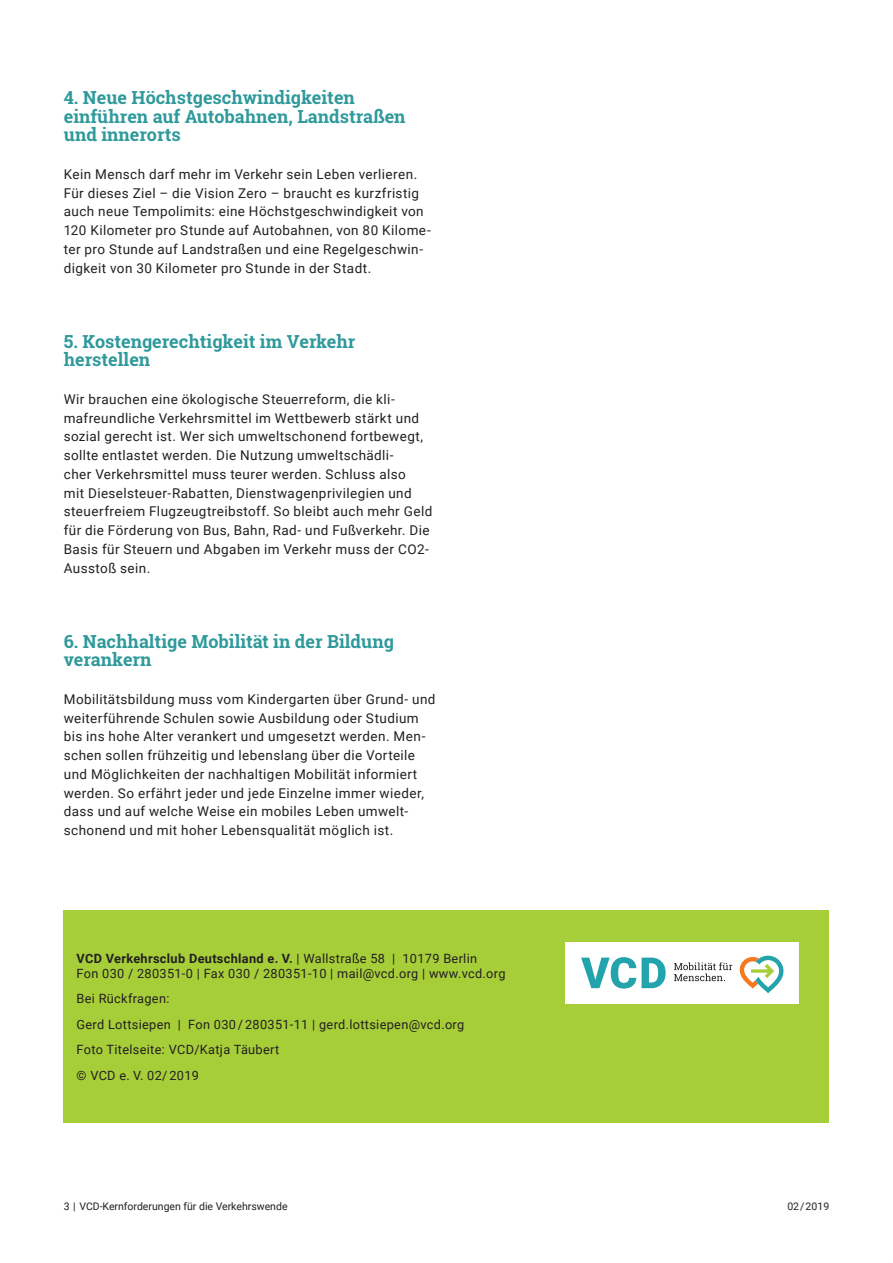
<style>
.page{position:relative;width:893px;height:1263px;background:#fff}
.page>*{position:absolute;margin:0;border:0;box-sizing:border-box;transform-origin:0 0}
.Subhead_12pt_petrol{font:700 18px/18.8px "Roboto Slab";color:#2f999b}
.Body_Text_Standard_l{font:13.5px/18.8px "Roboto";letter-spacing:.03em;color:#231f20}
.VCD_Textkasten{font:12.75px/15px "Roboto";letter-spacing:.025em;color:#231f20}
.t1{font:10.5px "Roboto";color:#231f20}
.s1{font-weight:700}
</style>
<div class="page">
<div style="left:64px;top:910px;width:765px;height:213px;background:#a6ce39"></div>
<div style="left:566px;top:942px;width:233px;height:62px;background:#fff"></div>
<svg style="left:674px;top:962px;width:58px;height:19px"></svg>
<svg style="left:581px;top:957px;width:55px;height:31px"></svg>
<svg style="left:642px;top:957px;width:24px;height:31px"></svg>
<svg style="left:740px;top:956px;width:43px;height:37px"></svg>
<p class="Subhead_12pt_petrol" style="left:64px;top:88px;width:343px">4. Neue Höchstgeschwindigkeiten einführen auf Autobahnen, Landstraßen und innerorts</p>
<p class="Body_Text_Standard_l" style="left:64px;top:164px;width:369px">Kein Mensch darf mehr im Verkehr sein Leben verlieren.<br>Für dieses Ziel – die Vision Zero – braucht es kurzfristig auch neue Tempolimits: eine Höchstgeschwindigkeit von 120 Kilometer pro Stunde auf Autobahnen, von 80 Kilome&shy;ter pro Stunde auf Landstraßen und eine Regelgeschwin&shy;digkeit von 30 Kilometer pro Stunde in der Stadt.</p>
<p class="Subhead_12pt_petrol" style="left:64px;top:331px;width:293px">5. Kostengerechtigkeit im Verkehr herstellen</p>
<p class="Body_Text_Standard_l" style="left:64px;top:389px;width:370px">Wir brauchen eine ökologische Steuerreform, die kli&shy;mafreundliche Verkehrsmittel im Wettbewerb stärkt und sozial gerecht ist. Wer sich umweltschonend fortbewegt, sollte entlastet werden. Die Nutzung umweltschädli-<br>cher Verkehrsmittel muss teurer werden. Schluss also<br>mit Dieselsteuer-Rabatten, Dienstwagenprivilegien und steuerfreiem Flugzeugtreibstoff. So bleibt auch mehr Geld für die Förderung von Bus, Bahn, Rad- und Fußverkehr. Die Basis für Steuern und Abgaben im Verkehr muss der CO2- Ausstoß sein.</p>
<p class="Subhead_12pt_petrol" style="left:64px;top:631px;width:332px">6. Nachhaltige Mobilität in der Bildung verankern</p>
<p class="Body_Text_Standard_l" style="left:64px;top:689px;width:373px">Mobilitätsbildung muss vom Kindergarten über Grund- und weiterführende Schulen sowie Ausbildung oder Studium bis ins hohe Alter verankert und umgesetzt werden. Men&shy;schen sollen frühzeitig und lebenslang über die Vorteile und Möglichkeiten der nachhaltigen Mobilität informiert werden. So erfährt jeder und jede Einzelne immer wieder, dass und auf welche Weise ein mobiles Leben umwelt&shy;schonend und mit hoher Lebensqualität möglich ist.</p>
<p class="VCD_Textkasten" style="left:77px;top:950px;width:430px"><span class="s1">VCD Verkehrsclub Deutschland e. V.</span> | Wallstraße 58 | 10179 Berlin<br>Fon 030 / 280351-0 | Fax 030 / 280351-10 | mail@vcd.org | www.vcd.org</p>
<p class="VCD_Textkasten" style="left:77px;top:991px;width:94px">Bei Rückfragen:</p>
<p class="VCD_Textkasten" style="left:77px;top:1016px;width:389px">Gerd Lottsiepen | Fon 030 / 280351-11 | gerd.lottsiepen@vcd.org</p>
<p class="VCD_Textkasten" style="left:77px;top:1042px;width:204px">Foto Titelseite: VCD/Katja Täubert</p>
<p class="VCD_Textkasten" style="left:77px;top:1067px;width:124px">© VCD e. V. 02/ 2019</p>
<p class="t1" style="left:64px;top:1199px;width:225px">3 | VCD-Kernforderungen für die Verkehrswende</p>
<p class="t1" style="left:787px;top:1199px;width:43px">02 / 2019</p>
</div>
